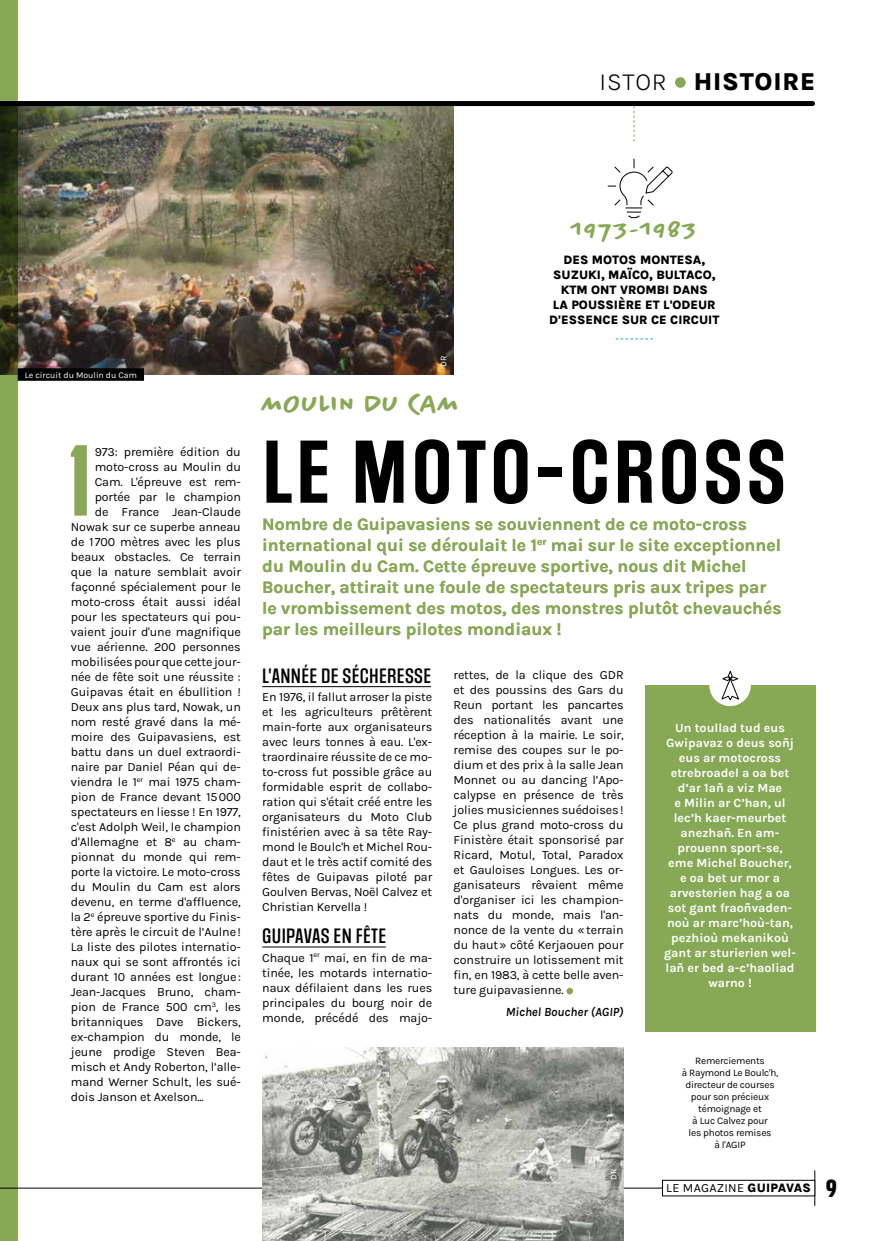
<style>
.page{position:relative;width:886px;height:1241px;background:#fff}
.page>*{position:absolute;margin:0;border:0;box-sizing:border-box;transform-origin:0 0}
.t1{font:600 85px "Social Gothic";color:#87a855}
.t2{font:600 75px "Social Gothic";letter-spacing:.05em;color:#000}
.t3{font:500 28.75px "Chantal";color:#87a855}
.t4{font:800 25px "Karla";letter-spacing:.03em;color:#000}
.t5{font:500 25px "Chantal";letter-spacing:.02em;color:#87a855}
.t6{font:700 17.5px/21px "Karla";color:#87a855}
.t7{font:500 17.5px "Social Gothic";letter-spacing:.02em;color:#000}
.t8{font:12.5px/15px "Karla";letter-spacing:-.01em;color:#000;text-align:justify}
.t9{font:700 12.5px/15px "Karla";color:#fff;text-align:center}
.t10{font:800 12.5px/15px "Karla";color:#000;text-align:center}
.t11{font:12.5px "Karla";letter-spacing:.02em;color:#000}
.t12{font:italic 600 12.5px "Karla";color:#000}
.t13{font:10px/12px "Karla";letter-spacing:-.02em;color:#000;text-align:center}
.t14{font:8.75px "Karla";color:#fff}
.s1{font-weight:300}
.s2{font-weight:800}
.s3{font-family:"Akhand Soft";font-weight:900;font-size:25px}
</style>
<div class="page">
<img style="left:18px;top:106px;width:436px;height:268px">
<div style="left:675px;top:77px;width:11px;height:11px;background:#87a855;border-radius:50%"></div>
<div style="left:0;top:101px;width:812px;height:5px;background:#000"></div>
<hr style="left:0;top:1187px;width:815px;height:1px;background:#000">
<hr style="left:814px;top:1170px;width:1px;height:35px;background:#000">
<div style="left:662px;top:1180px;width:153px;height:15px;background:#fff"></div>
<div style="left:662px;top:1179px;width:153px;height:16px;border:1px solid #000"></div>
<svg style="left:607px;top:158px;width:66px;height:60px"></svg>
<div style="left:18px;top:368px;width:126px;height:13px;background:#000"></div>
<svg style="left:616px;top:338px;width:37px;height:1px"></svg>
<svg style="left:0;top:0;width:18px;height:1240px;background:#728e46"></svg>
<img style="left:262px;top:1047px;width:362px;height:193px">
<hr style="left:262px;top:686px;width:169px;height:1px;background:#000">
<hr style="left:262px;top:946px;width:124px;height:1px;background:#000">
<div style="left:566px;top:987px;width:7px;height:7px;background:#87a855;border-radius:50%"></div>
<div style="left:645px;top:685px;width:170px;height:346px;background:#87a855"></div>
<div style="left:709px;top:664px;width:42px;height:42px;background:#fff;border-radius:50%"></div>
<svg style="left:721px;top:671px;width:18px;height:30px"></svg>
<svg style="left:634px;top:106px;width:1px;height:35px"></svg>
<h3 class="t4" style="left:600px;top:66px;width:217px"><span class="s1">ISTOR</span> HISTOIRE</h3>
<p class="t14" style="left:25px;top:369px;width:114px">Le circuit du Moulin du Cam</p>
<h1 class="t1" style="left:68px;top:425px;width:25px">1</h1>
<p class="t8" style="left:95px;top:443px;width:148px">973: première édition du</p>
<p class="t8" style="left:95px;top:458px;width:148px">moto-cross au Moulin du</p>
<p class="t8" style="left:95px;top:473px;width:148px">Cam. L'épreuve est rem-</p>
<p class="t8" style="left:95px;top:488px;width:148px">portée par le champion</p>
<p class="t8" style="left:95px;top:503px;width:148px">de France Jean-Claude</p>
<p class="t8" style="left:71px;top:518px;width:171px">Nowak sur ce superbe anneau</p>
<p class="t8" style="left:71px;top:533px;width:171px">de 1700 mètres avec les plus</p>
<p class="t8" style="left:71px;top:548px;width:171px">beaux obstacles. Ce terrain</p>
<p class="t8" style="left:71px;top:563px;width:171px">que la nature semblait avoir</p>
<p class="t8" style="left:71px;top:578px;width:171px">façonné spécialement pour le</p>
<p class="t8" style="left:71px;top:593px;width:171px">moto-cross était aussi idéal</p>
<p class="t8" style="left:71px;top:608px;width:171px">pour les spectateurs qui pou-</p>
<p class="t8" style="left:71px;top:623px;width:171px">vaient jouir d'une magnifique</p>
<p class="t8" style="left:71px;top:638px;width:171px">vue aérienne. 200 personnes</p>
<p class="t8" style="left:71px;top:653px;width:171px">mobilisées pour que cette jour-</p>
<p class="t8" style="left:71px;top:668px;width:171px">née de fête soit une réussite :</p>
<p class="t8" style="left:71px;top:683px;width:171px">Guipavas était en ébullition !</p>
<p class="t8" style="left:71px;top:698px;width:171px">Deux ans plus tard, Nowak, un</p>
<p class="t8" style="left:71px;top:713px;width:171px">nom resté gravé dans la mé-</p>
<p class="t8" style="left:71px;top:728px;width:171px">moire des Guipavasiens, est</p>
<p class="t8" style="left:71px;top:743px;width:171px">battu dans un duel extraordi-</p>
<p class="t8" style="left:71px;top:758px;width:171px">naire par Daniel Péan qui de-</p>
<p class="t8" style="left:71px;top:773px;width:172px">viendra le 1<sup>er</sup> mai 1975 cham-</p>
<p class="t8" style="left:71px;top:788px;width:172px">pion de France devant 15000</p>
<p class="t8" style="left:71px;top:803px;width:171px">spectateurs en liesse ! En 1977,</p>
<p class="t8" style="left:71px;top:818px;width:171px">c'est Adolph Weil, le champion</p>
<p class="t8" style="left:71px;top:833px;width:172px">d'Allemagne et 8<sup>e</sup> au cham-</p>
<p class="t8" style="left:71px;top:848px;width:171px">pionnat du monde qui rem-</p>
<p class="t8" style="left:71px;top:863px;width:171px">porte la victoire. Le moto-cross</p>
<p class="t8" style="left:71px;top:878px;width:171px">du Moulin du Cam est alors</p>
<p class="t8" style="left:71px;top:893px;width:171px">devenu, en terme d'affluence,</p>
<p class="t8" style="left:71px;top:908px;width:171px">la 2<sup>e</sup> épreuve sportive du Finis-</p>
<p class="t8" style="left:71px;top:923px;width:172px">tère après le circuit de l’Aulne!</p>
<p class="t8" style="left:71px;top:938px;width:171px">La liste des pilotes internatio-</p>
<p class="t8" style="left:71px;top:953px;width:171px">naux qui se sont affrontés ici</p>
<p class="t8" style="left:71px;top:968px;width:172px">durant 10 années est longue:</p>
<p class="t8" style="left:71px;top:983px;width:171px">Jean-Jacques Bruno, cham-</p>
<p class="t8" style="left:71px;top:998px;width:172px">pion de France 500 cm<sup>3</sup>, les</p>
<p class="t8" style="left:71px;top:1013px;width:171px">britanniques Dave Bickers,</p>
<p class="t8" style="left:71px;top:1028px;width:171px">ex-champion du monde, le</p>
<p class="t8" style="left:71px;top:1043px;width:171px">jeune prodige Steven Bea-</p>
<p class="t8" style="left:71px;top:1058px;width:171px">misch et Andy Roberton, l’alle-</p>
<p class="t8" style="left:71px;top:1073px;width:171px">mand Werner Schult, les sué-</p>
<p class="t8" style="left:71px;top:1088px;width:134px">dois Janson et Axelson...</p>
<p class="t14" style="left:438px;top:367px;width:13px;rotate:-90deg">DR</p>
<h3 class="t5" style="left:571px;top:214px;width:128px">1973-1983</h3>
<p class="t10" style="left:549px;top:252px;width:172px">DES MOTOS MONTESA,<br>SUZUKI, MAÏCO, BULTACO,<br>KTM ONT VROMBI DANS<br>LA POUSSIÈRE ET L'ODEUR<br>D'ESSENCE SUR CE CIRCUIT</p>
<h3 class="t3" style="left:262px;top:386px;width:199px">MOULIN DU CAM</h3>
<h2 class="t2" style="left:262px;top:423px;width:525px">LE MOTO-CROSS</h2>
<p class="t6" style="left:262px;top:513px;width:521px">Nombre de Guipavasiens se souviennent de ce moto-cross international qui se déroulait le 1<sup>er</sup> mai sur le site exceptionnel du Moulin du Cam. Cette épreuve sportive, nous dit Michel Boucher, attirait une foule de spectateurs pris aux tripes par le vrombissement des motos, des monstres plutôt chevauchés par les meilleurs pilotes mondiaux !</p>
<h3 class="t7" style="left:262px;top:664px;width:170px">L'ANNÉE DE SÉCHERESSE</h3>
<p class="t8" style="left:262px;top:689px;width:171px">En 1976, il fallut arroser la piste et les agriculteurs prêtèrent main-forte aux organisateurs avec leurs tonnes à eau. L'ex&shy;traordinaire réussite de ce mo&shy;to-cross fut possible grâce au formidable esprit de collabo&shy;ration qui s'était créé entre les organisateurs du Moto Club finistérien avec à sa tête Ray&shy;mond le Boulc'h et Michel Rou&shy;daut et le très actif comité des fêtes de Guipavas piloté par Goulven Bervas, Noël Calvez et Christian Kervella !</p>
<h3 class="t7" style="left:262px;top:924px;width:125px">GUIPAVAS EN FÊTE</h3>
<p class="t8" style="left:262px;top:949px;width:172px">Chaque 1<sup>er</sup> mai, en fin de ma&shy;tinée, les motards internatio&shy;naux défilaient dans les rues principales du bourg noir de monde, précédé des majo-</p>
<p class="t8" style="left:454px;top:667px;width:172px">rettes, de la clique des GDR et des poussins des Gars du Reun portant les pancartes des nationalités avant une réception à la mairie. Le soir, remise des coupes sur le po&shy;dium et des prix à la salle Jean Monnet ou au dancing l’Apo&shy;calypse en présence de très jolies musiciennes suédoises!<br>Ce plus grand moto-cross du Finistère était sponsorisé par Ricard, Motul, Total, Paradox et Gauloises Longues. Les or&shy;ganisateurs rêvaient même d'organiser ici les champion&shy;nats du monde, mais l'an&shy;nonce de la vente du «terrain du haut» côté Kerjaouen pour construire un lotissement mit fin, en 1983, à cette belle aven&shy;ture guipavasienne.</p>
<p class="t12" style="left:506px;top:1004px;width:119px">Michel Boucher (AGIP)</p>
<p class="t14" style="left:608px;top:1179px;width:13px;rotate:-90deg">DR</p>
<p class="t9" style="left:664px;top:720px;width:133px">Un toullad tud eus<br>Gwipavaz o deus soñj eus ar motocross etrebroadel a oa bet d’ar 1añ a viz Mae<br>e Milin ar C’han, ul lec’h kaer-meurbet anezhañ. En am&shy;prouenn sport-se, eme Michel Boucher, e oa bet ur mor a arvesterien hag a oa sot gant fraoñvaden&shy;noù ar marc’hoù-tan, pezhioù mekanikoù gant ar sturierien wel&shy;lañ er bed a-c’haoliad warno !</p>
<p class="t13" style="left:682px;top:1054px;width:98px">Remerciements<br>à Raymond Le Boulc'h, directeur de courses pour son précieux témoignage et<br>à Luc Calvez pour<br>les photos remises<br>à l'AGIP</p>
<p class="t11" style="left:666px;top:1179px;width:172px">LE MAGAZINE <span class="s2">GUIPAVAS</span> <span class="s3">9</span></p>
</div>
